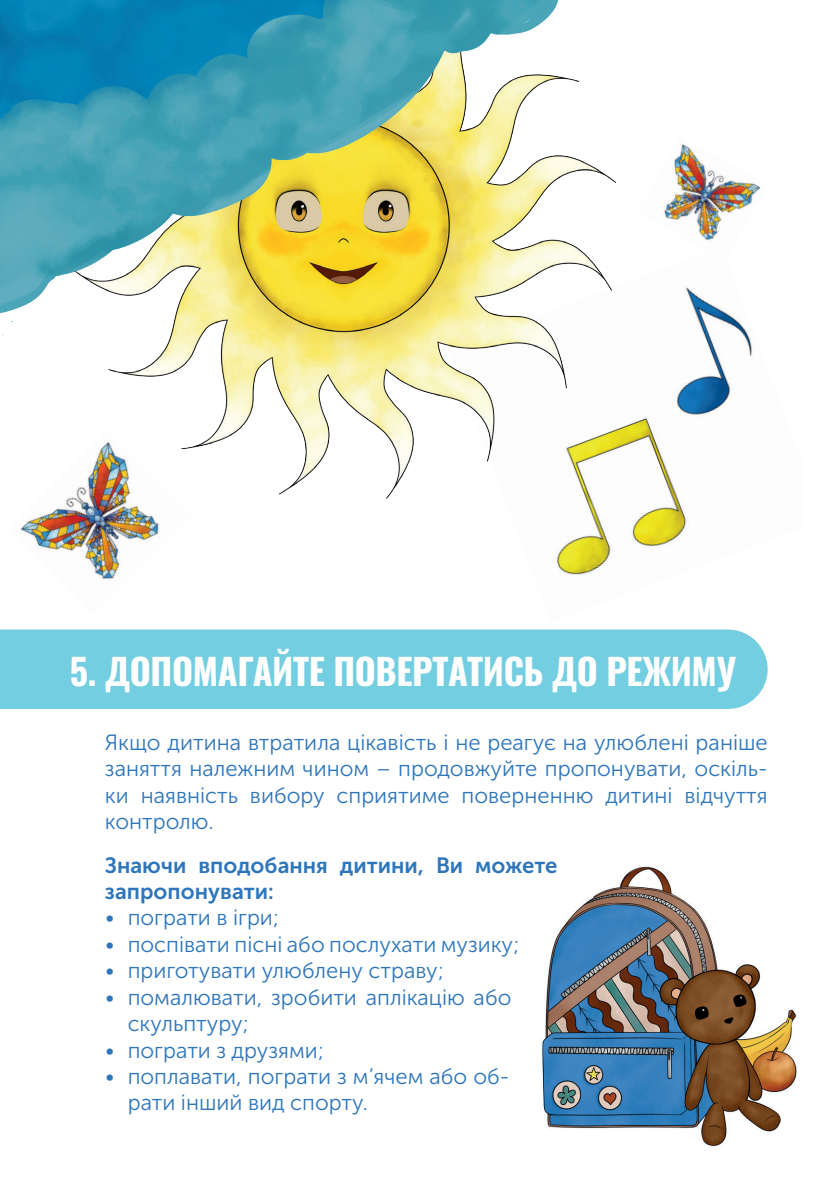
<style>
.page{position:relative;width:840px;height:1191px;background:#fff}
.page>*{position:absolute;margin:0;border:0;box-sizing:border-box;transform-origin:0 0}
.Header-1{font:700 36px "Oswald";letter-spacing:-.01em;color:#fff}
.Text{font:22px/26.4px "Museo Sans Cyrl 300";color:#2e76bc}
.Text-2{font:22px/26.4px "Museo Sans Cyrl 700";color:#2e76bc}
</style>
<div class="page">
<img style="left:556px;top:287px;width:196px;height:288px">
<img style="left:108px;top:161px;width:539px;height:347px">
<img style="left:0;top:0;width:582px;height:336px">
<img style="left:637px;top:144px;width:124px;height:117px">
<img style="left:542px;top:866px;width:255px;height:280px">
<div style="left:0;top:629px;width:767px;height:80px;background:#72cee0"></div>
<img style="left:20px;top:430px;width:173px;height:150px">
<p class="Header-1" style="left:70px;top:639px;width:667px">5. ДОПОМАГАЙТЕ ПОВЕРТАТИСЬ ДО РЕЖИМУ</p>
<p class="Text" style="left:105px;top:729px;width:664px;text-align:justify">Якщо дитина втратила цікавість і не реагує на улюблені раніше заняття належним чином – продовжуйте пропонувати, оскіль&shy;ки наявність вибору сприятиме поверненню дитині відчуття контролю.</p>
<p class="Text-2" style="left:105px;top:852px;width:453px">Знаючи вподобання дитини, Ви можете запропонувати:</p>
<p class="Text" style="left:105px;top:905px;width:175px">• пограти в ігри;</p>
<p class="Text" style="left:105px;top:931px;width:415px">• поспівати пісні або послухати музику;</p>
<p class="Text" style="left:105px;top:957px;width:340px">• приготувати улюблену страву;</p>
<p class="Text" style="left:128px;top:984px;width:385px;text-indent:-23px">• помалювати, зробити аплікацію або скульптуру;</p>
<p class="Text" style="left:105px;top:1037px;width:220px">• пограти з друзями;</p>
<p class="Text" style="left:128px;top:1063px;width:383px;text-indent:-23px">• поплавати, пограти з м’ячем або об&shy;рати інший вид спорту.</p>
</div>
